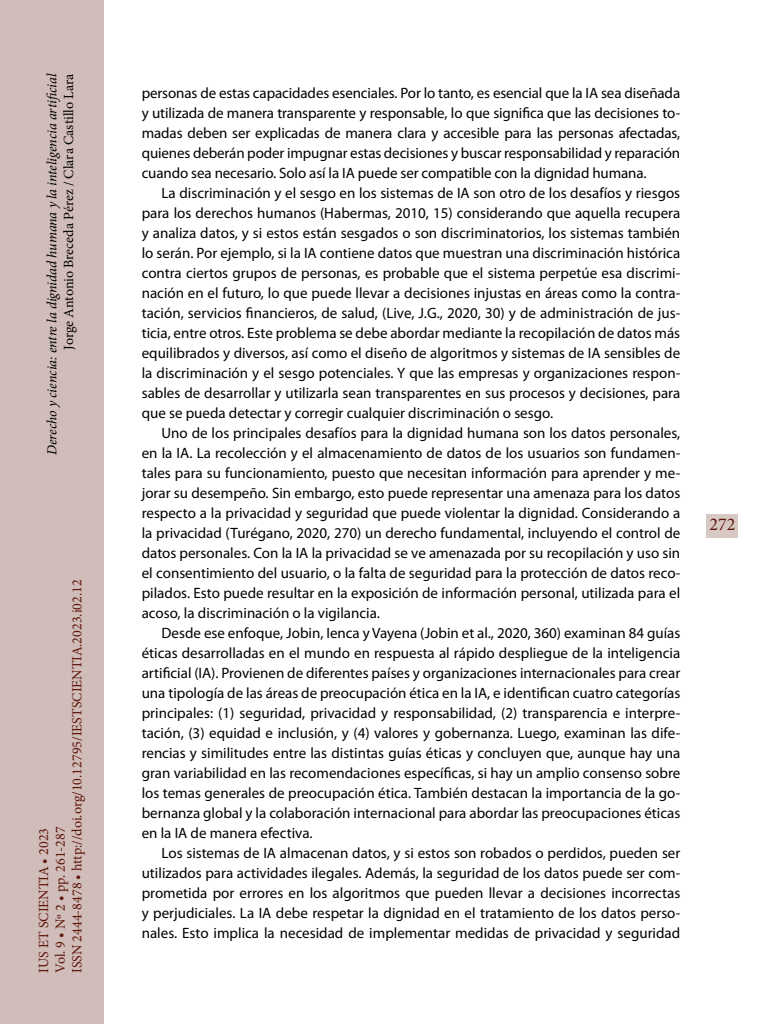
<style>
.page{position:relative;width:768px;height:1024px;background:#fff}
.page>*{position:absolute;margin:0;border:0;box-sizing:border-box;transform-origin:0 0}
.t1{font:18px "Minion Pro";color:#5d1305}
._00_bsc{font:15px/20px "Myriad Pro";color:#000;text-align:justify}
.t2{font:14px/16.8px "Minion Pro";color:#5d1305}
.t3{font:italic 14px "Minion Pro";letter-spacing:-.005em;color:#000}
.t4{font:14px "Minion Pro";color:#000}
</style>
<div class="page">
<div style="left:0;top:0;width:103px;height:1024px;background:#d0bcb9"></div>
<div style="left:707px;top:514px;width:31px;height:24px;background:#d9c9c5"></div>
<p class="t3" style="left:42px;top:455px;width:383px;rotate:-90deg">Derecho y ciencia: entre la dignidad humana y la inteligencia artificial</p>
<p class="t4" style="left:59px;top:350px;width:277px;rotate:-90deg">Jorge Antonio Breceda Pérez / Clara Castillo Lara</p>
<p class="t2" style="left:35px;top:973px;width:395px;rotate:-90deg">IUS ET SCIENTIA • 2023<br>Vol. 9 • Nº 2 • pp. 261-287<br>ISSN 2444-8478 • http://doi.org/10.12795/IESTSCIENTIA.2023.i02.12</p>
<p class="_00_bsc" style="left:142px;top:83px;width:540px">personas de estas capacidades esenciales. Por lo tanto, es esencial que la IA sea diseñada y utilizada de manera transparente y responsable, lo que significa que las decisiones to&shy;madas deben ser explicadas de manera clara y accesible para las personas afectadas, quienes deberán poder impugnar estas decisiones y buscar responsabilidad y reparación cuando sea necesario. Solo así la IA puede ser compatible con la dignidad humana.</p>
<p class="_00_bsc" style="left:142px;top:183px;width:540px;text-indent:20px">La discriminación y el sesgo en los sistemas de IA son otro de los desafíos y riesgos para los derechos humanos (Habermas, 2010, 15) considerando que aquella recupera y analiza datos, y si estos están sesgados o son discriminatorios, los sistemas también lo serán. Por ejemplo, si la IA contiene datos que muestran una discriminación histórica contra ciertos grupos de personas, es probable que el sistema perpetúe esa discrimi&shy;nación en el futuro, lo que puede llevar a decisiones injustas en áreas como la contra&shy;tación, servicios financieros, de salud, (Live, J.G., 2020, 30) y de administración de jus&shy;ticia, entre otros. Este problema se debe abordar mediante la recopilación de datos más equilibrados y diversos, así como el diseño de algoritmos y sistemas de IA sensibles de la discriminación y el sesgo potenciales. Y que las empresas y organizaciones respon&shy;sables de desarrollar y utilizarla sean transparentes en sus procesos y decisiones, para que se pueda detectar y corregir cualquier discriminación o sesgo.</p>
<p class="_00_bsc" style="left:142px;top:423px;width:540px;text-indent:20px">Uno de los principales desafíos para la dignidad humana son los datos personales, en la IA. La recolección y el almacenamiento de datos de los usuarios son fundamen&shy;tales para su funcionamiento, puesto que necesitan información para aprender y me&shy;jorar su desempeño. Sin embargo, esto puede representar una amenaza para los datos respecto a la privacidad y seguridad que puede violentar la dignidad. Considerando a la privacidad (Turégano, 2020, 270) un derecho fundamental, incluyendo el control de datos personales. Con la IA la privacidad se ve amenazada por su recopilación y uso sin el consentimiento del usuario, o la falta de seguridad para la protección de datos reco&shy;pilados. Esto puede resultar en la exposición de información personal, utilizada para el acoso, la discriminación o la vigilancia.</p>
<p class="_00_bsc" style="left:142px;top:623px;width:540px;text-indent:20px">Desde ese enfoque, Jobin, Ienca y Vayena (Jobin et al., 2020, 360) examinan 84 guías éticas desarrolladas en el mundo en respuesta al rápido despliegue de la inteligencia artificial (IA). Provienen de diferentes países y organizaciones internacionales para crear una tipología de las áreas de preocupación ética en la IA, e identifican cuatro categorías principales: (1) seguridad, privacidad y responsabilidad, (2) transparencia e interpre&shy;tación, (3) equidad e inclusión, y (4) valores y gobernanza. Luego, examinan las dife&shy;rencias y similitudes entre las distintas guías éticas y concluyen que, aunque hay una gran variabilidad en las recomendaciones específicas, si hay un amplio consenso sobre los temas generales de preocupación ética. También destacan la importancia de la go&shy;bernanza global y la colaboración internacional para abordar las preocupaciones éticas en la IA de manera efectiva.</p>
<p class="_00_bsc" style="left:142px;top:843px;width:540px;text-indent:20px">Los sistemas de IA almacenan datos, y si estos son robados o perdidos, pueden ser utilizados para actividades ilegales. Además, la seguridad de los datos puede ser com&shy;prometida por errores en los algoritmos que pueden llevar a decisiones incorrectas y perjudiciales. La IA debe respetar la dignidad en el tratamiento de los datos perso&shy;nales. Esto implica la necesidad de implementar medidas de privacidad y seguridad</p>
<p class="t1" style="left:709px;top:512px;width:27px">272</p>
</div>
